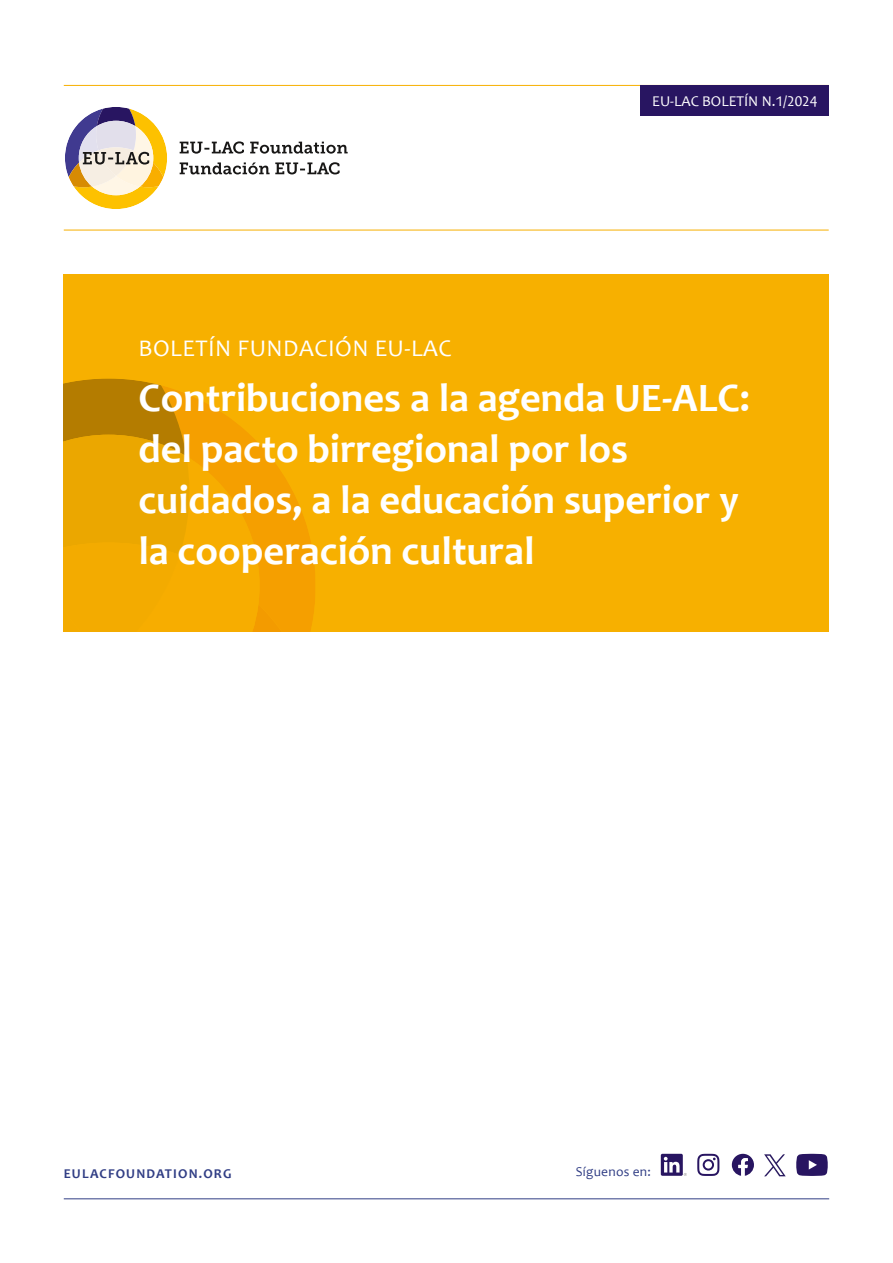
<style>
.page{position:relative;width:893px;height:1263px;background:#fff}
.page>*{position:absolute;margin:0;border:0;box-sizing:border-box;transform-origin:0 0}
.t1{font:700 40.5px/51px "Candara";color:#fff}
.t2{font:24px "Candara";letter-spacing:.02em;color:#fff}
.t3{font:15px "Candara";color:#fff}
.t4{font:700 13.5px "Candara";letter-spacing:.085em;color:#313e85}
.t5{font:13.5px "Candara";letter-spacing:.02em;color:#313e85}
</style>
<div class="page">
<hr style="left:64px;top:85px;width:765px;height:1px;background:#f7b000">
<hr style="left:64px;top:1198px;width:765px;height:1px;background:#313e85">
<hr style="left:64px;top:230px;width:765px;height:1px;background:#f7b000">
<div style="left:64px;top:274px;width:765px;height:357px;background:#f7b000"></div>
<svg style="left:64px;top:378px;width:251px;height:253px"></svg>
<div style="left:640px;top:86px;width:189px;height:30px;background:#281561"></div>
<svg style="left:796px;top:1154px;width:32px;height:22px"></svg>
<svg style="left:732px;top:1154px;width:22px;height:22px"></svg>
<svg style="left:697px;top:1154px;width:22px;height:22px"></svg>
<svg style="left:661px;top:1154px;width:26px;height:22px"></svg>
<svg style="left:180px;top:162px;width:160px;height:12px"></svg>
<svg style="left:180px;top:141px;width:168px;height:13px"></svg>
<svg style="left:65px;top:107px;width:102px;height:102px"></svg>
<svg style="left:764px;top:1154px;width:22px;height:22px"></svg>
<p class="t3" style="left:652px;top:92px;width:167px">EU-LAC BOLETÍN N.1/2024</p>
<p class="t2" style="left:138px;top:333px;width:315px">BOLETÍN FUNDACIÓN EU-LAC</p>
<p class="t1" style="left:138px;top:372px;width:613px">Contribuciones a la agenda UE-ALC: del pacto birregional por los cuidados, a la educación superior y la cooperación cultural</p>
<p class="t4" style="left:64px;top:1165px;width:169px">EULACFOUNDATION.ORG</p>
<p class="t5" style="left:576px;top:1163px;width:77px">Síguenos en:</p>
</div>
